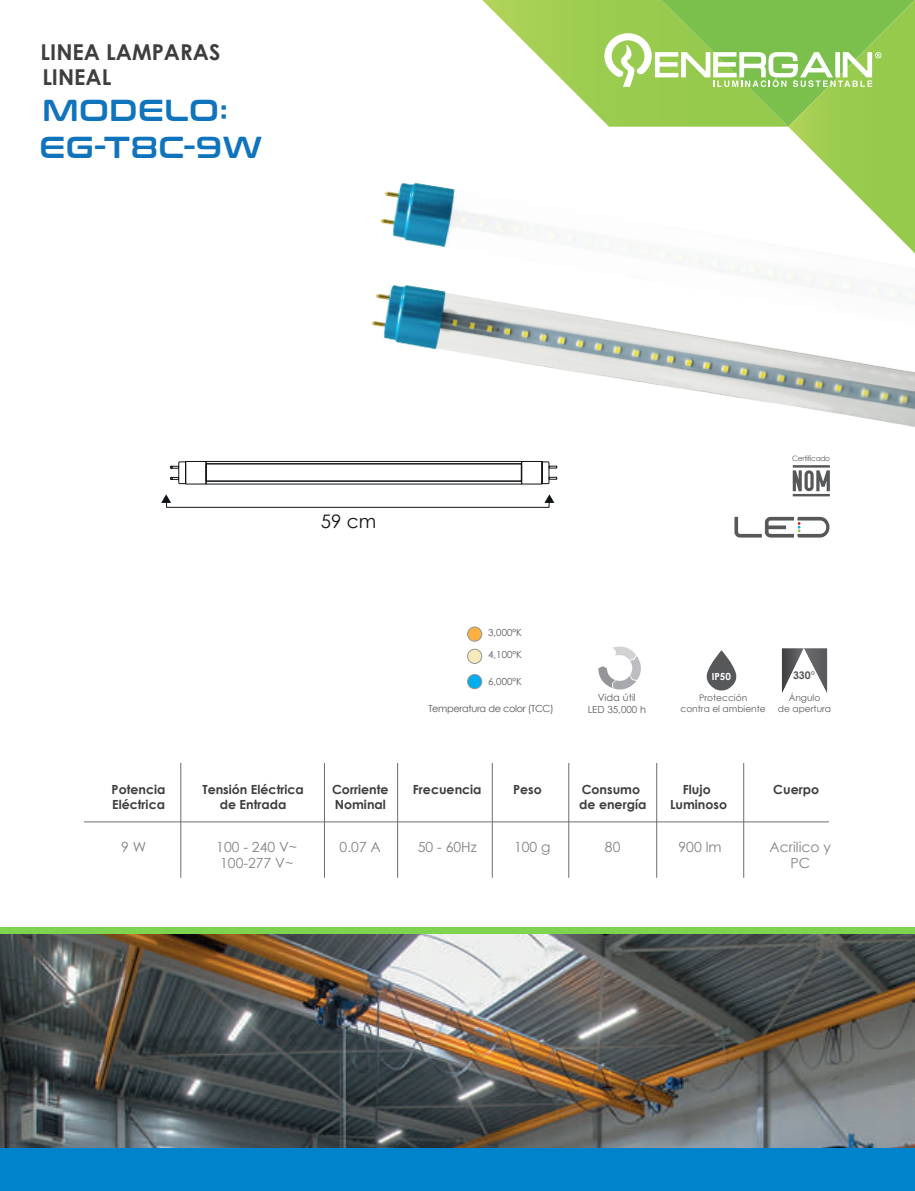
<style>
.page{position:relative;width:915px;height:1191px;background:#fff}
.page>*{position:absolute;margin:0;border:0;box-sizing:border-box;transform-origin:0 0}
.t1{font:30.15px "Conthrax Sb";letter-spacing:.02em;color:#1074bc}
.t2{font:700 21.9px "Century Gothic";color:#3e3e3f}
.t3{font:18.6px "Century Gothic";color:#111416}
.t4{font:13.95px/16.8px "Century Gothic";color:#808285}
.t5{font:700 12.6px/15.1px "Century Gothic";color:#3e3e3f}
.t6{font:700 10.5px "Century Gothic";color:#57585a}
.t7{font:9.75px/11.7px "Century Gothic";color:#57585a;text-align:center}
.t8{font:9.75px "Century Gothic";letter-spacing:-.035em;color:#57585a}
.t9{font:700 9.75px "Century Gothic";color:#fff}
.t10{font:9.15px/10.9px "Century Gothic";color:#57585a;text-align:center}
.t11{font:7.35px "Century Gothic";letter-spacing:-.035em;color:#57585a}
</style>
<div class="page">
<img style="left:0;top:933px;width:914px;height:215px">
<svg style="left:706px;top:650px;width:31px;height:40px"></svg>
<svg style="left:598px;top:646px;width:43px;height:44px"></svg>
<div style="left:0;top:927px;width:914px;height:6px;background:#7fd44f"></div>
<svg style="left:792px;top:465px;width:37px;height:31px"></svg>
<div style="left:0;top:1148px;width:914px;height:43px;background:#0083ca"></div>
<svg style="left:734px;top:517px;width:95px;height:20px"></svg>
<svg style="left:482px;top:0;width:432px;height:146px"></svg>
<hr style="left:84px;top:821px;width:744px;height:1px;background:#6c6d70">
<hr style="left:180px;top:763px;width:1px;height:114px;background:#6c6d70">
<hr style="left:324px;top:763px;width:1px;height:114px;background:#6c6d70">
<hr style="left:397px;top:763px;width:1px;height:114px;background:#6c6d70">
<hr style="left:491px;top:763px;width:1px;height:114px;background:#6c6d70">
<hr style="left:568px;top:763px;width:1px;height:114px;background:#6c6d70">
<hr style="left:656px;top:763px;width:1px;height:114px;background:#6c6d70">
<hr style="left:743px;top:763px;width:1px;height:114px;background:#6c6d70">
<svg style="left:781px;top:648px;width:45px;height:44px"></svg>
<svg style="left:161px;top:494px;width:10px;height:9px"></svg>
<svg style="left:544px;top:494px;width:10px;height:9px"></svg>
<div style="left:166px;top:498px;width:383px;height:10px;border:1px solid #111416"></div>
<svg style="left:521px;top:464px;width:36px;height:21px"></svg>
<svg style="left:170px;top:461px;width:37px;height:24px"></svg>
<div style="left:206px;top:461px;width:315px;height:23px;border:1px solid #111416"></div>
<div style="left:467px;top:649px;width:15px;height:14px;background:#f9e8b9;border:1px solid #939598;border-radius:50%"></div>
<div style="left:467px;top:627px;width:15px;height:14px;background:#fbb03f;border:1px solid #939598;border-radius:50%"></div>
<div style="left:467px;top:674px;width:15px;height:15px;background:#00aeef;border:1px solid #939598;border-radius:50%"></div>
<img style="left:380px;top:146px;width:534px;height:102px">
<img style="left:356px;top:248px;width:558px;height:216px">
<h2 class="t2" style="left:41px;top:36px;width:181px">LINEA LAMPARAS</h2>
<h2 class="t2" style="left:42px;top:61px;width:71px">LINEAL</h2>
<h1 class="t1" style="left:42px;top:87px;width:187px">MODELO:</h1>
<h1 class="t1" style="left:40px;top:124px;width:224px">EG-T8C-9W</h1>
<h3 class="t3" style="left:321px;top:508px;width:57px">59 cm</h3>
<p class="t11" style="left:791px;top:453px;width:39px">Certificado</p>
<p class="t5" style="left:112px;top:781px;width:55px">Potencia<br>Eléctrica</p>
<p class="t4" style="left:121px;top:838px;width:27px">9 W</p>
<p class="t5" style="left:202px;top:781px;width:103px;text-align:center">Tensión Eléctrica de Entrada</p>
<p class="t4" style="left:216px;top:838px;width:82px">100 - 240 V~<br>100-277 V~</p>
<p class="t7" style="left:488px;top:626px;width:35px">3,000ºK</p>
<p class="t7" style="left:488px;top:649px;width:35px">4,100ºK</p>
<p class="t7" style="left:488px;top:675px;width:35px">6,000ºK</p>
<p class="t8" style="left:428px;top:701px;width:127px">Temperatura de color (TCC)</p>
<p class="t7" style="left:587px;top:692px;width:60px">Vida útil<br>LED 35,000 h</p>
<p class="t9" style="left:711px;top:669px;width:21px">IP50</p>
<p class="t10" style="left:680px;top:692px;width:87px">Protección<br>contra el ambiente</p>
<p class="t6" style="left:792px;top:667px;width:23px">330°</p>
<p class="t10" style="left:777px;top:692px;width:55px">Ángulo<br>de apertura</p>
<p class="t5" style="left:332px;top:781px;width:58px">Corriente<br>Nominal</p>
<p class="t4" style="left:339px;top:838px;width:43px">0.07 A</p>
<p class="t5" style="left:413px;top:781px;width:70px">Frecuencia</p>
<p class="t4" style="left:417px;top:838px;width:60px">50 - 60Hz</p>
<p class="t5" style="left:513px;top:781px;width:30px">Peso</p>
<p class="t4" style="left:514px;top:838px;width:38px">100 g</p>
<p class="t5" style="left:579px;top:781px;width:69px">Consumo de energía</p>
<p class="t4" style="left:604px;top:838px;width:17px">80</p>
<p class="t5" style="left:669px;top:781px;width:59px;text-align:center">Flujo<br>Luminoso</p>
<p class="t4" style="left:678px;top:838px;width:45px">900 lm</p>
<p class="t5" style="left:773px;top:781px;width:47px">Cuerpo</p>
<p class="t4" style="left:769px;top:838px;width:63px;text-align:center">Acrilico y<br>PC</p>
</div>
